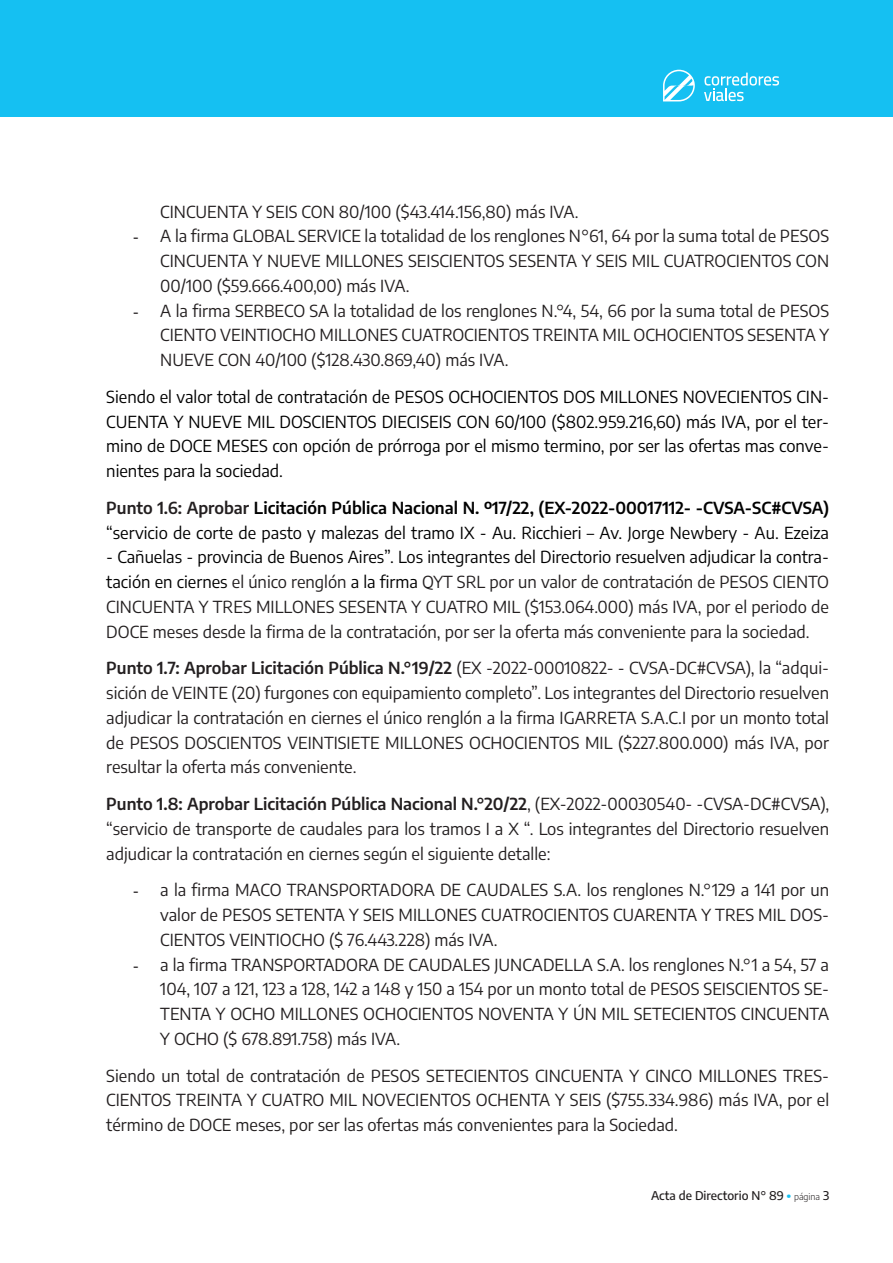
<style>
.page{position:relative;width:893px;height:1263px;background:#fff}
.page>*{position:absolute;margin:0;border:0;box-sizing:border-box;transform-origin:0 0}
.t1{font:16.5px/24.8px "Encode Sans";color:#231f20;text-align:justify}
.t2{font:16.5px/24.8px "Encode Sans";color:#000;text-align:justify}
.t3{font:500 12px "Encode Sans";color:#231f20}
.s1{font-family:"Times New Roman"}
.s2{font-weight:600;color:#231f20}
.s3{font-weight:600}
.s4{color:#000}
.s5{font-weight:900;font-size:13.5px;color:#15c0f2}
.s6{font-weight:300;font-size:9px}
</style>
<div class="page">
<div style="left:0;top:0;width:893px;height:117px;background:#15c0f2"></div>
<svg style="left:704px;top:73px;width:75px;height:28px"></svg>
<svg style="left:663px;top:70px;width:32px;height:31px"></svg>
<p class="t1" style="left:160px;top:198px;width:420px">CINCUENTA Y SEIS CON 80/100 ($43.414.156,80) más IVA.</p>
<p class="t1" style="left:160px;top:223px;width:670px;text-indent:-27px"><span class="s1">-</span> A la firma GLOBAL SERVICE la totalidad de los renglones N°61, 64 por la suma total de PESOS CINCUENTA Y NUEVE MILLONES SEISCIENTOS SESENTA Y SEIS MIL CUATROCIENTOS CON 00/100 ($59.666.400,00) más IVA.</p>
<p class="t1" style="left:160px;top:297px;width:670px;text-indent:-27px"><span class="s1">-</span> A la firma SERBECO SA la totalidad de los renglones N.°4, 54, 66 por la suma total de PESOS CIENTO VEINTIOCHO MILLONES CUATROCIENTOS TREINTA MIL OCHOCIENTOS SESENTA Y NUEVE CON 40/100 ($128.430.869,40) más IVA.</p>
<p class="t2" style="left:106px;top:384px;width:724px">Siendo el valor total de contratación de PESOS OCHOCIENTOS DOS MILLONES NOVECIENTOS CIN-CUENTA Y NUEVE MIL DOSCIENTOS DIECISEIS CON 60/100 ($802.959.216,60) más IVA, por el ter&shy;mino de DOCE MESES con opción de prórroga por el mismo termino, por ser las ofertas mas conve&shy;nientes para la sociedad.</p>
<p class="t2" style="left:106px;top:495px;width:724px"><span class="s2">Punto 1.6: Aprobar</span> <span class="s3">Licitación Pública Nacional N. º17/22, (EX-2022-00017112- -CVSA-SC#CVSA) </span>“servicio de corte de pasto y malezas del tramo IX - Au. Ricchieri – Av. Jorge Newbery - Au. Ezeiza</p>
<p class="t1" style="left:106px;top:544px;width:724px"><span class="s4">- Cañuelas - provincia de Buenos Aires”. Los integrantes del Directorio resuelven adjudicar la contra&shy;tación en ciernes</span> el único renglón <span class="s4">a la firma</span> QYT SRL por un valor de contratación de PESOS CIENTO CINCUENTA Y TRES MILLONES SESENTA Y CUATRO MIL ($153.064.000) más IVA, por el periodo de DOCE meses desde la firma de la contratación, por ser la oferta más conveniente para la sociedad.</p>
<p class="t1" style="left:106px;top:655px;width:724px"><span class="s3">Punto 1.7: Aprobar Licitación Pública N.°19/22</span> (EX -2022-00010822- - CVSA-DC#CVSA), la “adqui&shy;sición de VEINTE (20) furgones con equipamiento completo”. Los integrantes del Directorio resuelven adjudicar la contratación en ciernes el único renglón a la firma IGARRETA S.A.C.I por un monto total de PESOS DOSCIENTOS VEINTISIETE MILLONES OCHOCIENTOS MIL ($227.800.000) más IVA, por resultar la oferta más conveniente.</p>
<p class="t1" style="left:106px;top:791px;width:724px"><span class="s3">Punto 1.8: Aprobar Licitación Pública Nacional N.°20/22</span>, (EX-2022-00030540- -CVSA-DC#CVSA), “servicio de transporte de caudales para los tramos I a X “. Los integrantes del Directorio resuelven adjudicar la contratación en ciernes según el siguiente detalle:</p>
<p class="t1" style="left:160px;top:877px;width:670px;text-indent:-27px"><span class="s1">-</span> a la firma MACO TRANSPORTADORA DE CAUDALES S.A. los renglones N.°129 a 141 por un valor de PESOS SETENTA Y SEIS MILLONES CUATROCIENTOS CUARENTA Y TRES MIL DOS-CIENTOS VEINTIOCHO ($ 76.443.228) más IVA.</p>
<p class="t1" style="left:160px;top:951px;width:670px;text-indent:-27px"><span class="s1">-</span> a la firma TRANSPORTADORA DE CAUDALES JUNCADELLA S.A. los renglones N.°1 a 54, 57 a 104, 107 a 121, 123 a 128, 142 a 148 y 150 a 154 por un monto total de PESOS SEISCIENTOS SE-TENTA Y OCHO MILLONES OCHOCIENTOS NOVENTA Y ÚN MIL SETECIENTOS CINCUENTA Y OCHO ($ 678.891.758) más IVA.</p>
<p class="t1" style="left:106px;top:1062px;width:724px">Siendo un total de contratación de PESOS SETECIENTOS CINCUENTA Y CINCO MILLONES TRES-CIENTOS TREINTA Y CUATRO MIL NOVECIENTOS OCHENTA Y SEIS ($755.334.986) más IVA, por el término de DOCE meses, por ser las ofertas más convenientes para la Sociedad.</p>
<p class="t3" style="left:651px;top:1187px;width:180px">Acta de Directorio N° 89 <span class="s5">·</span> <span class="s6">página</span> 3</p>
</div>
